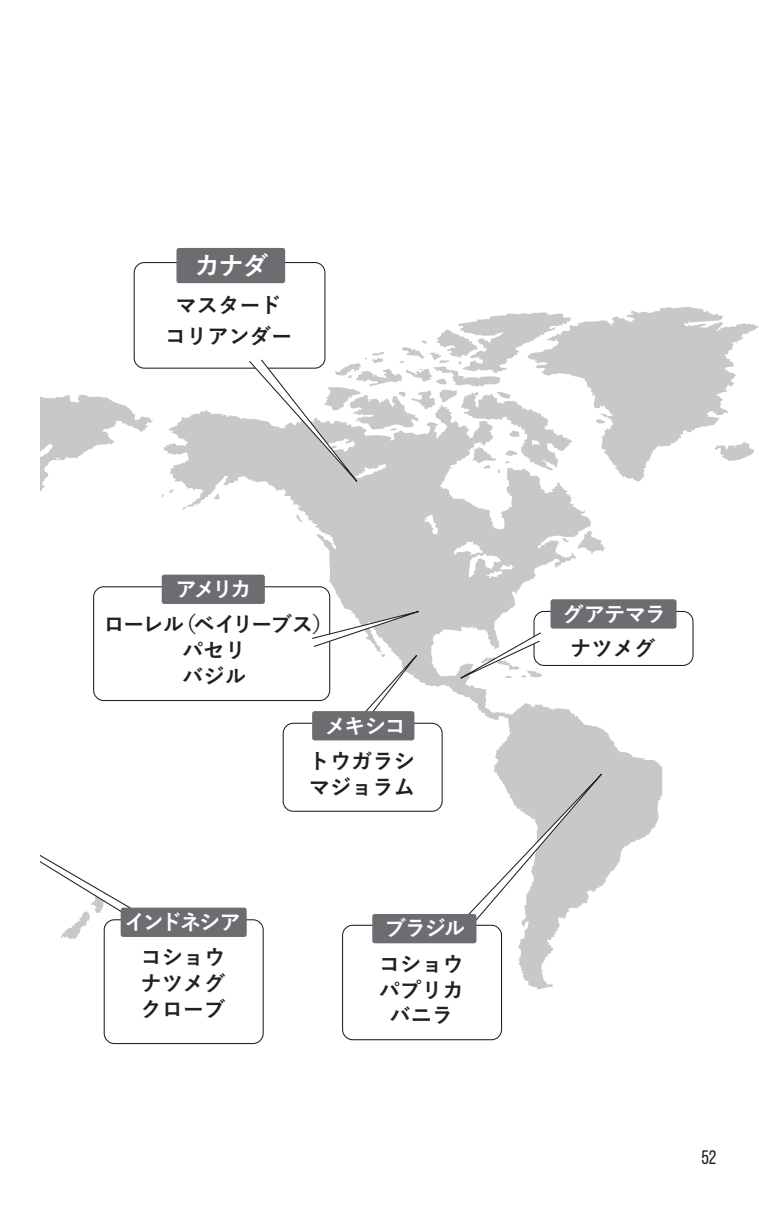
<style>
.page{position:relative;width:759px;height:1219px;background:#fff}
.page>*{position:absolute;margin:0;border:0;box-sizing:border-box;transform-origin:0 0}
.t1{font:700 25.5px "Yu Go";color:#fff}
.t2{font:700 21.25px/25.8px "Yu Go";color:#231f20;text-align:center}
.t3{font:700 21.25px "Yu Go";letter-spacing:-.085em;color:#fff}
.t4{font:19.5px "Bebas Neue";color:#231f20}
</style>
<div class="page">
<svg style="left:573px;top:307px;width:185px;height:140px;fill:#c7c8ca"></svg>
<svg style="left:40px;top:336px;width:113px;height:366px"></svg>
<svg style="left:162px;top:403px;width:500px;height:587px"></svg>
<svg style="left:211px;top:493px;width:9px;height:7px"></svg>
<svg style="left:713px;top:441px;width:41px;height:20px"></svg>
<div style="left:134px;top:263px;width:191px;height:105px;background:#fff;border-radius:10px"></div>
<div style="left:134px;top:262px;width:191px;height:107px;border:1px solid #231f20;border-radius:10px"></div>
<div style="left:176px;top:248px;width:109px;height:35px;background:#6c6d70;border-radius:3px"></div>
<div style="left:534px;top:611px;width:158px;height:54px;background:#fff;border-radius:10px"></div>
<div style="left:533px;top:611px;width:160px;height:55px;border:1px solid #231f20;border-radius:10px"></div>
<div style="left:550px;top:599px;width:126px;height:30px;background:#6c6d70;border-radius:3px"></div>
<div style="left:94px;top:587px;width:235px;height:113px;background:#fff;border-radius:10px"></div>
<div style="left:93px;top:586px;width:237px;height:115px;border:1px solid #231f20;border-radius:10px"></div>
<div style="left:162px;top:575px;width:103px;height:29px;background:#6c6d70;border-radius:3px"></div>
<svg style="left:40px;top:855px;width:110px;height:86px"></svg>
<svg style="left:463px;top:741px;width:168px;height:184px"></svg>
<div style="left:283px;top:723px;width:159px;height:88px;background:#fff;border-radius:10px"></div>
<div style="left:282px;top:723px;width:160px;height:89px;border:1px solid #231f20;border-radius:10px"></div>
<div style="left:312px;top:711px;width:102px;height:29px;background:#6c6d70;border-radius:3px"></div>
<svg style="left:311px;top:603px;width:231px;height:123px"></svg>
<svg style="left:248px;top:312px;width:325px;height:195px"></svg>
<div style="left:104px;top:920px;width:159px;height:123px;background:#fff;border-radius:10px"></div>
<div style="left:104px;top:919px;width:159px;height:125px;border:1px solid #231f20;border-radius:10px"></div>
<div style="left:121px;top:908px;width:125px;height:29px;background:#6c6d70;border-radius:3px"></div>
<div style="left:342px;top:925px;width:159px;height:115px;background:#fff;border-radius:10px"></div>
<div style="left:342px;top:925px;width:160px;height:115px;border:1px solid #231f20;border-radius:10px"></div>
<div style="left:372px;top:914px;width:104px;height:29px;background:#6c6d70;border-radius:3px"></div>
<p class="t1" style="left:194px;top:251px;width:75px">カナダ</p>
<p class="t2" style="left:165px;top:291px;width:129px;line-height:31px">マスタードコリアンダー</p>
<p class="t3" style="left:175px;top:577px;width:77px">アメリカ</p>
<p class="t2" style="left:175px;top:612px;width:160px">（ベイリーブス(</p>
<p class="t2" style="left:182px;top:612px;width:65px;text-align:left;text-indent:-78px">ローレル<br>パセリバジル</p>
<p class="t3" style="left:325px;top:714px;width:82px">メキシコ</p>
<p class="t3" style="left:124px;top:910px;width:118px">インドネシア</p>
<p class="t2" style="left:140px;top:945px;width:87px;text-align:justify">コショウナツメグクローブ</p>
<p class="t2" style="left:308px;top:749px;width:108px;text-align:left">トウガラシマジョラム</p>
<p class="t3" style="left:384px;top:917px;width:82px">ブラジル</p>
<p class="t2" style="left:378px;top:951px;width:87px">コショウパプリカバニラ</p>
<p class="t3" style="left:562px;top:602px;width:105px">グアテマラ</p>
<p class="t2" style="left:570px;top:636px;width:87px">ナツメグ</p>
<p class="t4" style="left:701px;top:1147px;width:17px">52</p>
</div>
